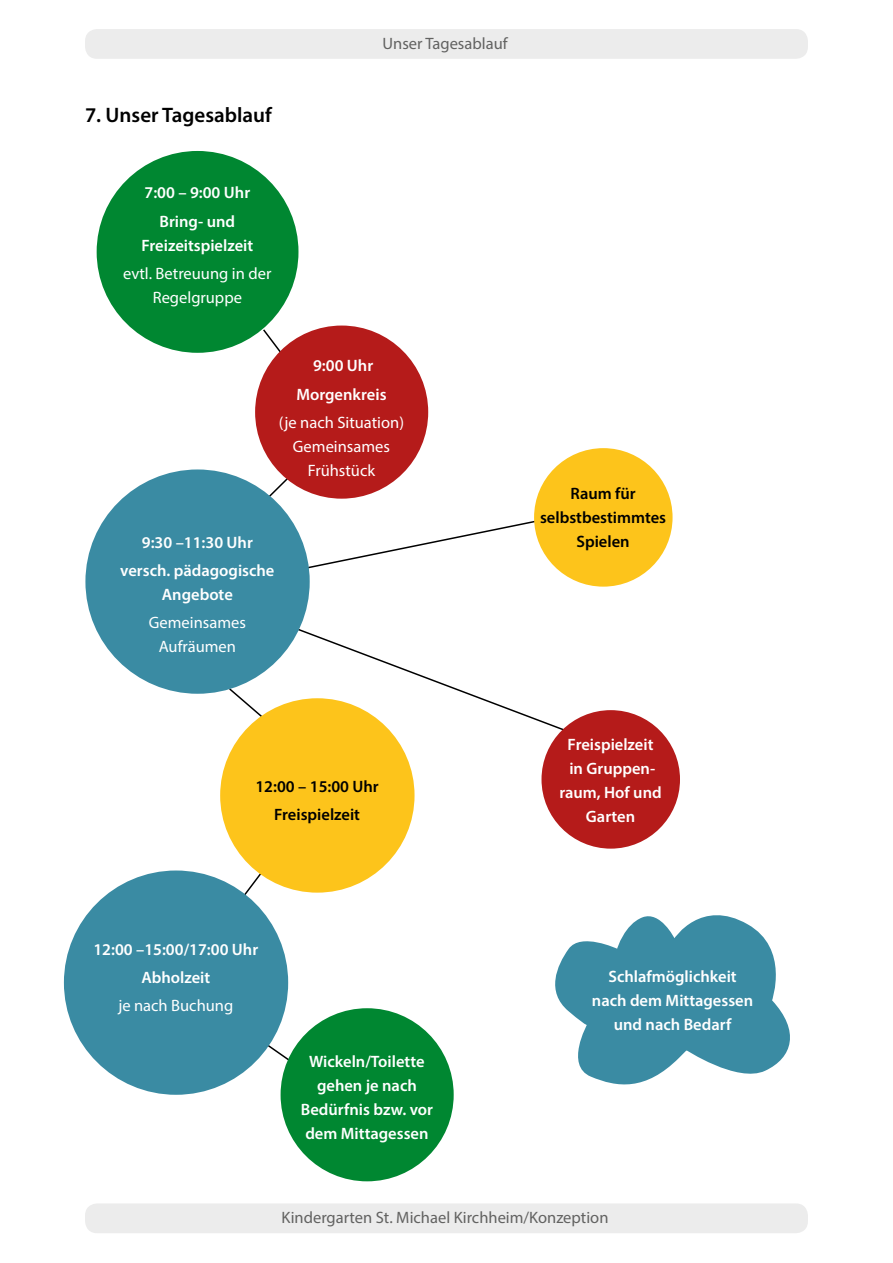
<style>
.page{position:relative;width:893px;height:1263px;background:#fff}
.page>*{position:absolute;margin:0;border:0;box-sizing:border-box;transform-origin:0 0}
.t1{font:600 21px "Myriad Pro";color:#000}
.t2{font:600 16.5px/24px "Myriad Pro";color:#fff;text-align:center}
.t3{font:16.5px/24px "Myriad Pro";color:#fff;text-align:center}
.t4{font:16.5px "Myriad Pro";color:#626261}
.t5{font:600 16.5px/24px "Myriad Pro";color:#000;text-align:center}
</style>
<div class="page">
<div style="left:85px;top:29px;width:723px;height:30px;background:#ececec;border-radius:12px"></div>
<div style="left:85px;top:1203px;width:723px;height:30px;background:#ececec;border-radius:12px"></div>
<svg style="left:234px;top:872px;width:31px;height:42px"></svg>
<svg style="left:259px;top:1038px;width:43px;height:32px"></svg>
<svg style="left:254px;top:468px;width:297px;height:103px"></svg>
<svg style="left:229px;top:624px;width:345px;height:111px"></svg>
<svg style="left:262px;top:328px;width:36px;height:45px"></svg>
<div style="left:97px;top:151px;width:201px;height:202px;background:#008731;border-radius:50%"></div>
<div style="left:85px;top:469px;width:225px;height:225px;background:#3a8ba3;border-radius:50%"></div>
<div style="left:64px;top:870px;width:224px;height:225px;background:#3a8ba3;border-radius:50%"></div>
<div style="left:255px;top:326px;width:173px;height:173px;background:#b51b1a;border-radius:50%"></div>
<div style="left:534px;top:448px;width:139px;height:139px;background:#fdc41b;border-radius:50%"></div>
<div style="left:541px;top:710px;width:139px;height:139px;background:#b51b1a;border-radius:50%"></div>
<div style="left:281px;top:1008px;width:173px;height:173px;background:#008731;border-radius:50%"></div>
<div style="left:220px;top:698px;width:195px;height:195px;background:#fdc41b;border-radius:50%"></div>
<svg style="left:555px;top:915px;width:235px;height:170px;fill:#3a8ba3"></svg>
<p class="t1" style="left:85px;top:102px;width:188px">7. Unser Tagesablauf</p>
<p class="t2" style="left:145px;top:178px;width:107px;line-height:28.2px">7:00 – 9:00 Uhr<br>Bring- und</p>
<p class="t2" style="left:142px;top:233px;width:113px">Freizeitspielzeit</p>
<p class="t3" style="left:123px;top:261px;width:150px">evtl. Betreuung in der<br>Regelgruppe</p>
<p class="t4" style="left:383px;top:33px;width:127px">Unser Tagesablauf</p>
<p class="t2" style="left:296px;top:351px;width:92px;line-height:28.2px">9:00 Uhr<br>Morgenkreis</p>
<p class="t3" style="left:279px;top:410px;width:127px">(je nach Situation)<br>Gemeinsames<br>Frühstück</p>
<p class="t2" style="left:120px;top:527px;width:156px;line-height:28.2px">9:30 –11:30 Uhr versch. pädagogische</p>
<p class="t2" style="left:162px;top:582px;width:72px">Angebote</p>
<p class="t3" style="left:149px;top:610px;width:99px">Gemeinsames<br>Aufräumen</p>
<p class="t5" style="left:255px;top:772px;width:125px;line-height:28.2px">12:00 – 15:00 Uhr<br>Freispielzeit</p>
<p class="t2" style="left:93px;top:935px;width:166px;line-height:28.2px">12:00 –15:00/17:00 Uhr<br>Abholzeit</p>
<p class="t3" style="left:118px;top:994px;width:116px">je nach Buchung</p>
<p class="t2" style="left:301px;top:1049px;width:134px">Wickeln/Toilette gehen je nach<br>Bedürfnis bzw. vor dem Mittagessen</p>
<p class="t5" style="left:540px;top:481px;width:128px">Raum für selbstbestimmtes<br>Spielen</p>
<p class="t2" style="left:559px;top:732px;width:104px">Freispielzeit in Gruppen&shy;raum, Hof und<br>Garten</p>
<p class="t2" style="left:592px;top:963px;width:163px">Schlafmöglichkeit nach dem Mittagessen und nach Bedarf</p>
<p class="t4" style="left:282px;top:1207px;width:328px">Kindergarten St. Michael Kirchheim/Konzeption</p>
</div>
